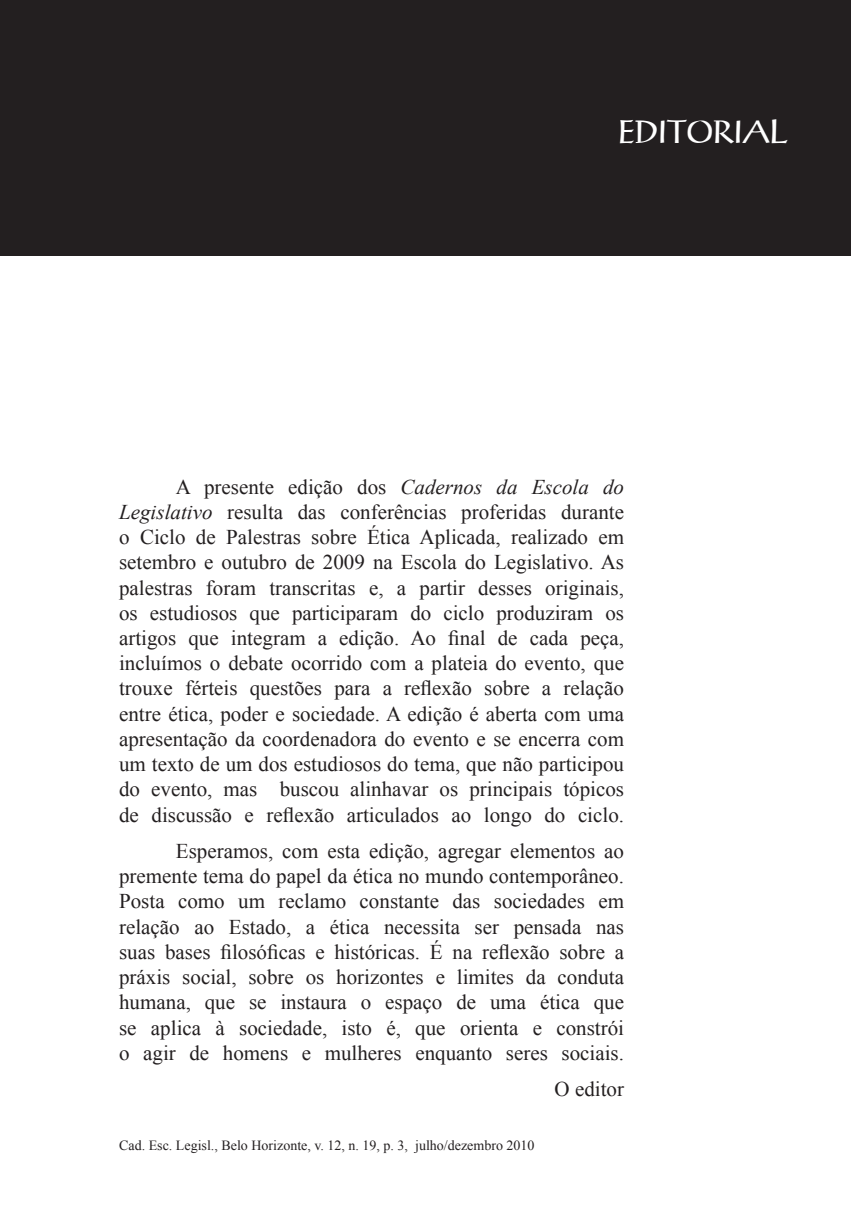
<style>
.page{position:relative;width:851px;height:1225px;background:#fff}
.page>*{position:absolute;margin:0;border:0;box-sizing:border-box;transform-origin:0 0}
.Titulo_da_Materia{font:32px "Prose Antique Plain";color:#fff}
.Corpo_de_texto{font:21px/25.2px "Times New Roman";color:#231f20;text-align:justify}
.t1{font:14px "Times New Roman";color:#231f20}
.s1{font-style:italic}
</style>
<div class="page">
<div style="left:0;top:0;width:850px;height:255px;background:#231f20"></div>
<p class="Titulo_da_Materia" style="left:618px;top:113px;width:171px">EDITORIAL</p>
<p class="Corpo_de_texto" style="left:119px;top:474px;width:506px;text-indent:57px">A presente edição dos <span class="s1">Cadernos da Escola do Legislativo</span> resulta das conferências proferidas durante o Ciclo de Palestras sobre Ética Aplicada, realizado em setembro e outubro de 2009 na Escola do Legislativo. As palestras foram transcritas e, a partir desses originais, os estudiosos que participaram do ciclo produziram os artigos que integram a edição. Ao final de cada peça, incluímos o debate ocorrido com a plateia do evento, que trouxe férteis questões para a reflexão sobre a relação entre ética, poder e sociedade. A edição é aberta com uma apresentação da coordenadora do evento e se encerra com um texto de um dos estudiosos do tema, que não participou do evento, mas buscou alinhavar os principais tópicos de discussão e reflexão articulados ao longo do ciclo.</p>
<p class="Corpo_de_texto" style="left:119px;top:838px;width:506px;text-indent:57px">Esperamos, com esta edição, agregar elementos ao premente tema do papel da ética no mundo contemporâneo.<br>Posta como um reclamo constante das sociedades em relação ao Estado, a ética necessita ser pensada nas suas bases filosóficas e históricas. É na reflexão sobre a práxis social, sobre os horizontes e limites da conduta humana, que se instaura o espaço de uma ética que se aplica à sociedade, isto é, que orienta e constrói o agir de homens e mulheres enquanto seres sociais.</p>
<p class="Corpo_de_texto" style="left:554px;top:1076px;width:71px">O editor</p>
<p class="t1" style="left:119px;top:1135px;width:417px">Cad. Esc. Legisl., Belo Horizonte, v. 12, n. 19, p. 3, julho/dezembro 2010</p>
</div>
